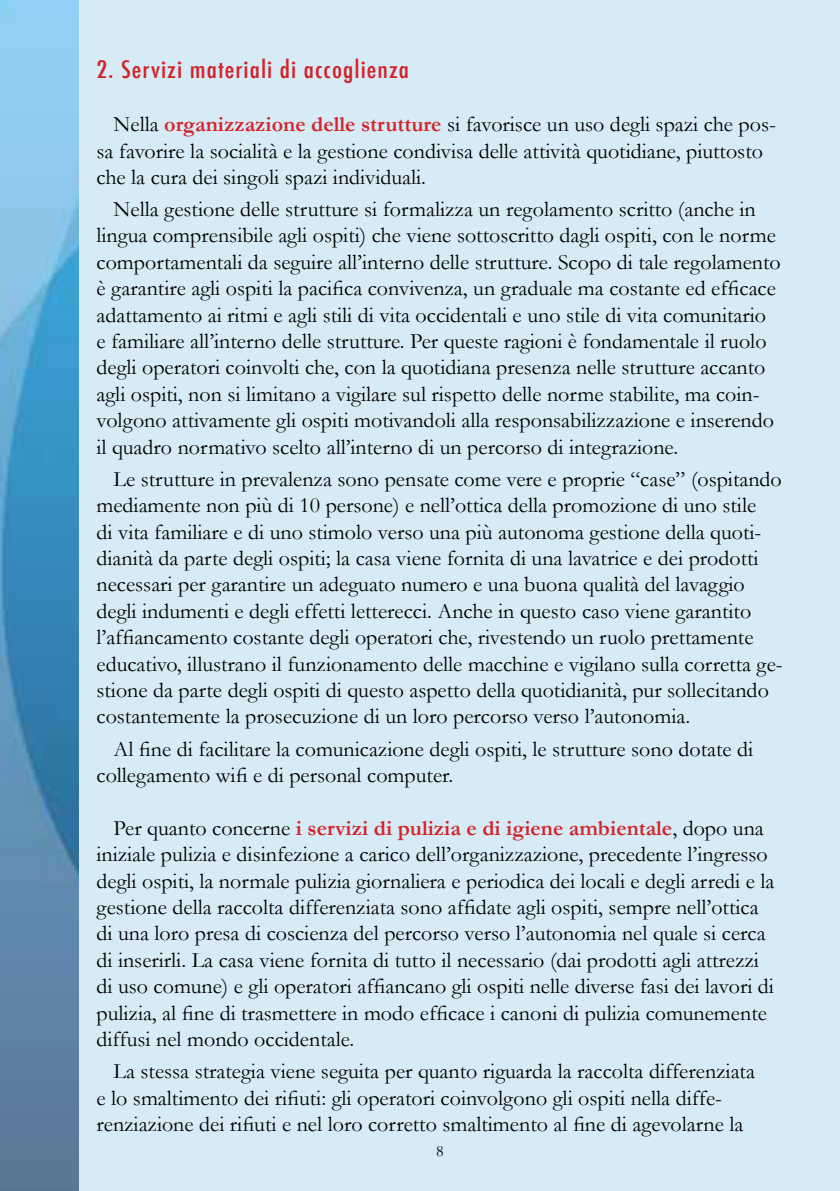
<style>
.page{position:relative;width:840px;height:1191px;background:#fff}
.page>*{position:absolute;margin:0;border:0;box-sizing:border-box;transform-origin:0 0}
.t1{font:500 condensed 23.4px "Futura";letter-spacing:.04em;color:#d2232a;scale:1.11 1}
.t2{font:22px/26.4px "Garamond";color:#000}
.t3{font:16px "Garamond";color:#000}
.s1{font-weight:700;color:#d2232a}
</style>
<div class="page">
<img style="left:0;top:0;width:79px;height:1191px">
<div style="left:79px;top:0;width:760px;height:1191px;background:#d6ebf5"></div>
<p class="t1" style="left:96px;top:55px;width:283px">2. Servizi materiali di accoglienza</p>
<p class="t2" style="left:96px;top:111px;width:680px;text-indent:17px">Nella <span class="s1">organizzazione delle strutture</span> si favorisce un uso degli spazi che pos&shy;sa favorire la socialità e la gestione condivisa delle attività quotidiane, piuttosto che la cura dei singoli spazi individuali.</p>
<p class="t2" style="left:96px;top:196px;width:685px;text-indent:17px">Nella gestione delle strutture si formalizza un regolamento scritto (anche in lingua comprensibile agli ospiti) che viene sottoscritto dagli ospiti, con le norme comportamentali da seguire all’interno delle strutture. Scopo di tale regolamento è garantire agli ospiti la pacifica convivenza, un graduale ma costante ed efficace adattamento ai ritmi e agli stili di vita occidentali e uno stile di vita comunitario e familiare all’interno delle strutture. Per queste ragioni è fondamentale il ruolo degli operatori coinvolti che, con la quotidiana presenza nelle strutture accanto agli ospiti, non si limitano a vigilare sul rispetto delle norme stabilite, ma coin&shy;volgono attivamente gli ospiti motivandoli alla responsabilizzazione e inserendo il quadro normativo scelto all’interno di un percorso di integrazione.</p>
<p class="t2" style="left:96px;top:465px;width:687px;text-indent:17px">Le strutture in prevalenza sono pensate come vere e proprie “case” (ospitando mediamente non più di 10 persone) e nell’ottica della promozione di uno stile<br>di vita familiare e di uno stimolo verso una più autonoma gestione della quoti&shy;dianità da parte degli ospiti; la casa viene fornita di una lavatrice e dei prodotti necessari per garantire un adeguato numero e una buona qualità del lavaggio degli indumenti e degli effetti letterecci. Anche in questo caso viene garantito l’affiancamento costante degli operatori che, rivestendo un ruolo prettamente educativo, illustrano il funzionamento delle macchine e vigilano sulla corretta ge&shy;stione da parte degli ospiti di questo aspetto della quotidianità, pur sollecitando costantemente la prosecuzione di un loro percorso verso l’autonomia.</p>
<p class="t2" style="left:96px;top:735px;width:658px;text-indent:17px">Al fine di facilitare la comunicazione degli ospiti, le strutture sono dotate di collegamento wifi e di personal computer.</p>
<p class="t2" style="left:96px;top:814px;width:679px;text-indent:17px">Per quanto concerne <span class="s1">i servizi di pulizia e di igiene ambientale</span>, dopo una iniziale pulizia e disinfezione a carico dell’organizzazione, precedente l’ingresso degli ospiti, la normale pulizia giornaliera e periodica dei locali e degli arredi e la gestione della raccolta differenziata sono affidate agli ospiti, sempre nell’ottica di una loro presa di coscienza del percorso verso l’autonomia nel quale si cerca di inserirli. La casa viene fornita di tutto il necessario (dai prodotti agli attrezzi di uso comune) e gli operatori affiancano gli ospiti nelle diverse fasi dei lavori di pulizia, al fine di trasmettere in modo efficace i canoni di pulizia comunemente diffusi nel mondo occidentale.</p>
<p class="t2" style="left:96px;top:1057px;width:659px;text-indent:17px">La stessa strategia viene seguita per quanto riguarda la raccolta differenziata e lo smaltimento dei rifiuti: gli operatori coinvolgono gli ospiti nella diffe&shy;renziazione dei rifiuti e nel loro corretto smaltimento al fine di agevolarne la</p>
<p class="t3" style="left:436px;top:1141px;width:9px">8</p>
</div>
